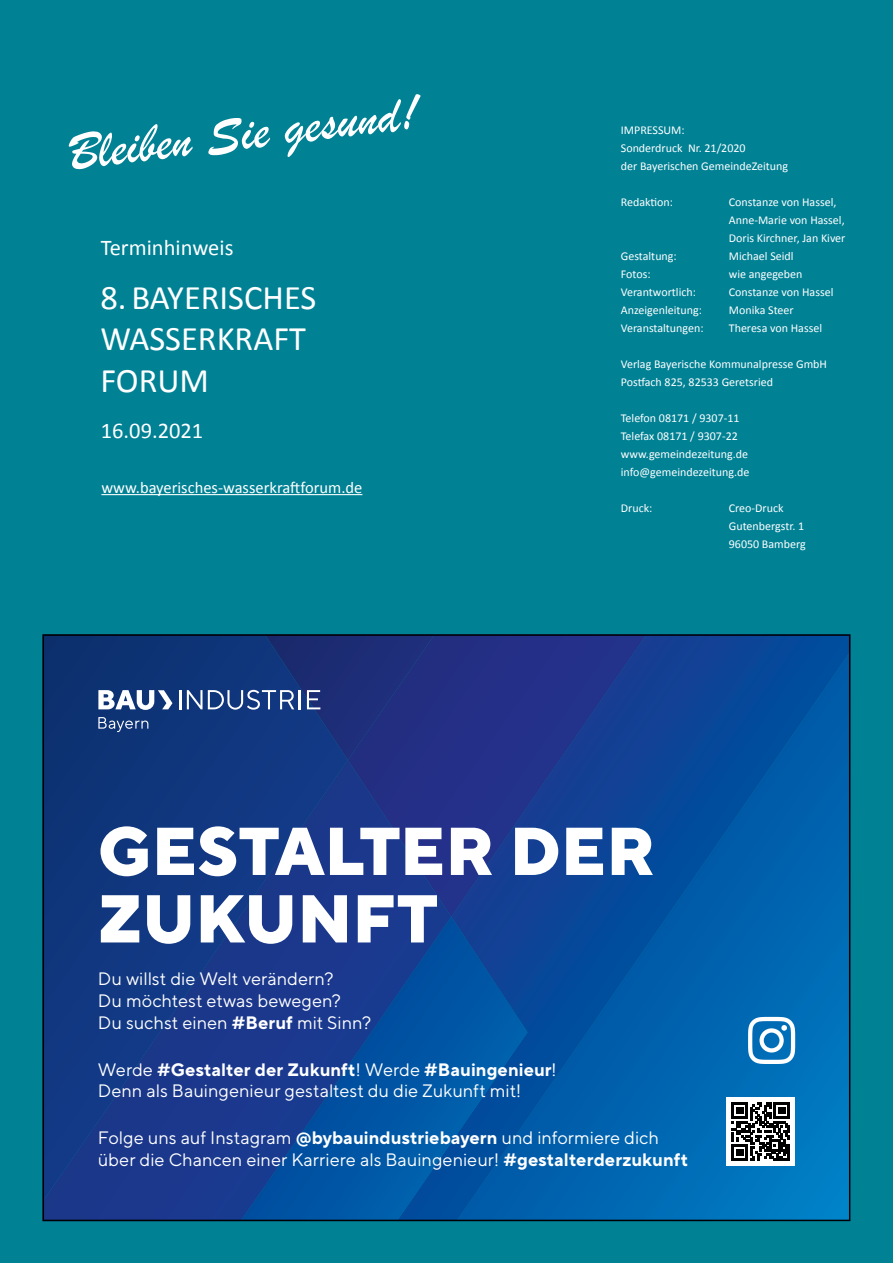
<style>
.page{position:relative;width:893px;height:1263px;background:#008194}
.page>*{position:absolute;margin:0;border:0;box-sizing:border-box;transform-origin:0 0}
.t1{font:800 67.5px/67.5px "TT Norms Pro";color:#fff}
.t2{font:54px "Brush Script";color:#fff}
.t3{font:34.5px/41.4px "Calibri";color:#fff}
.t4{font:22.5px "Calibri";color:#fff}
.t5{font:18px/21.6px "TT Norms Pro";color:#fff}
.t6{font:16.5px "Calibri";color:#fff}
.t7{font:12px/18px "Calibri";color:#fff}
.s1{font-weight:700}
</style>
<div class="page">
<hr style="left:101px;top:494px;width:261px;height:1px;background:#fff">
<div style="left:435px;top:637px;width:212px;height:280px;background:#232f85"></div>
<svg style="left:456px;top:651px;width:391px;height:567px;background:#0754a3"></svg>
<div style="left:46px;top:637px;width:141px;height:123px;background:#0d3273"></div>
<svg style="left:451px;top:917px;width:77px;height:301px;background:#0351a1"></svg>
<svg style="left:46px;top:760px;width:405px;height:458px;background:#123c8b"></svg>
<hr style="left:179px;top:690px;width:3px;height:19px;background:#fff">
<svg style="left:187px;top:637px;width:248px;height:123px;background:#1d367e"></svg>
<svg style="left:98px;top:717px;width:50px;height:15px"></svg>
<svg style="left:98px;top:690px;width:74px;height:20px"></svg>
<div style="left:726px;top:1097px;width:69px;height:69px;background:#fff"></div>
<svg style="left:732px;top:1102px;width:58px;height:58px"></svg>
<svg style="left:748px;top:1017px;width:47px;height:47px;background:#6baad4"></svg>
<h2 class="t2" style="left:64px;top:118px;width:353px;rotate:-7deg">Bleiben Sie gesund!</h2>
<h3 class="t4" style="left:101px;top:234px;width:134px">Terminhinweis</h3>
<h3 class="t3" style="left:100px;top:275px;width:218px">8. BAYERISCHES<br>WASSERKRAFT<br>FORUM</h3>
<h3 class="t4" style="left:101px;top:417px;width:104px">16.09.2021</h3>
<h3 class="t6" style="left:101px;top:477px;width:263px">www.bayerisches-wasserkraftforum.de</h3>
<p class="t7" style="left:621px;top:120px;width:169px">IMPRESSUM:<br>Sonderdruck Nr. 21/2020<br>der Bayerischen GemeindeZeitung</p>
<p class="t7" style="left:621px;top:192px;width:54px">Redaktion:</p>
<p class="t7" style="left:729px;top:192px;width:118px">Constanze von Hassel,<br>Anne-Marie von Hassel,<br>Doris Kirchner, Jan Kiver</p>
<p class="t7" style="left:621px;top:246px;width:57px">Gestaltung:</p>
<p class="t7" style="left:729px;top:246px;width:66px">Michael Seidl</p>
<p class="t7" style="left:621px;top:264px;width:31px">Fotos:</p>
<p class="t7" style="left:729px;top:264px;width:75px">wie angegeben</p>
<p class="t7" style="left:621px;top:282px;width:77px">Verantwortlich:</p>
<p class="t7" style="left:729px;top:282px;width:106px">Constanze von Hassel</p>
<p class="t7" style="left:621px;top:300px;width:83px">Anzeigenleitung:</p>
<p class="t7" style="left:729px;top:300px;width:66px">Monika Steer</p>
<p class="t7" style="left:621px;top:318px;width:84px">Veranstaltungen:</p>
<p class="t7" style="left:729px;top:318px;width:95px">Theresa von Hassel</p>
<p class="t7" style="left:621px;top:354px;width:208px">Verlag Bayerische Kommunalpresse GmbH<br>Postfach 825, 82533 Geretsried</p>
<p class="t7" style="left:621px;top:408px;width:130px">Telefon 08171 / 9307-11<br>Telefax 08171 / 9307-22 www.gemeindezeitung.de info@gemeindezeitung.de</p>
<p class="t7" style="left:621px;top:498px;width:33px">Druck:</p>
<p class="t7" style="left:729px;top:498px;width:78px">Creo-Druck<br>Gutenbergstr. 1<br>96050 Bamberg</p>
<h1 class="t1" style="left:98px;top:816px;width:558px">GESTALTER DER<br>ZUKUNFT</h1>
<h3 class="t5" style="left:98px;top:967px;width:275px">Du willst die Welt verändern?<br>Du möchtest etwas bewegen?<br>Du suchst einen <span class="s1">#Beruf</span> mit Sinn?</h3>
<h3 class="t5" style="left:98px;top:1058px;width:461px">Werde <span class="s1">#Gestalter der Zukunft</span>! Werde <span class="s1">#Bauingenieur</span>!<br>Denn als Bauingenieur gestaltest du die Zukunft mit!</h3>
<h3 class="t5" style="left:98px;top:1126px;width:592px">Folge uns auf Instagram <span class="s1">@bybauindustriebayern</span> und informiere dich über die Chancen einer Karriere als Bauingenieur! <span class="s1">#gestalterderzukunft</span></h3>
</div>
